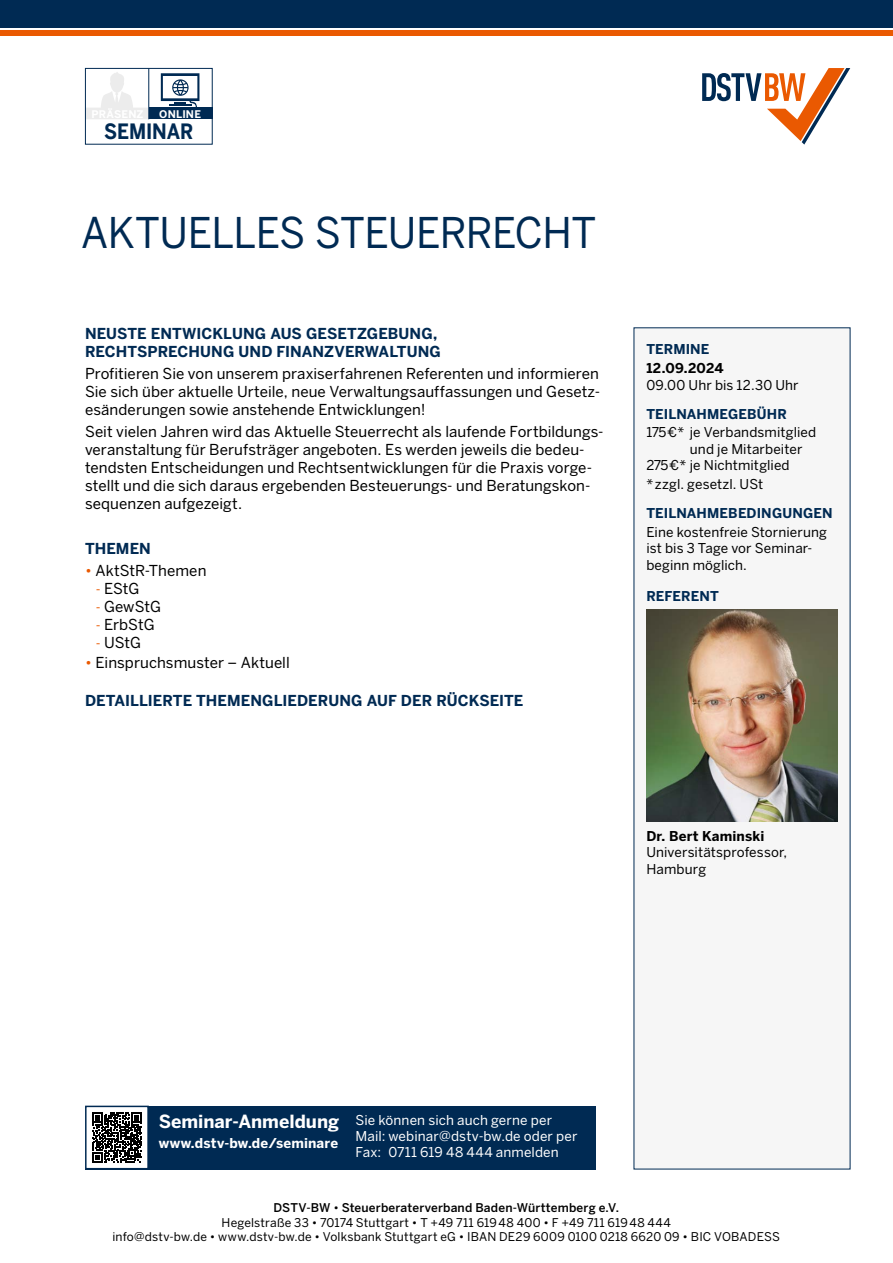
<style>
.page{position:relative;width:893px;height:1263px;background:#fff}
.page>*{position:absolute;margin:0;border:0;box-sizing:border-box;transform-origin:0 0}
.t1{font:42px "Benton Sans";letter-spacing:-.015em;color:#002a53;scale:.95 1}
.t2{font:700 21px "Benton Sans";letter-spacing:-.005em;color:#002a53;scale:.9 1}
.t3{font:700 18px "Benton Sans";color:#fff}
.t4{font:15px/18px "Benton Sans";letter-spacing:.005em;color:#000;text-align:justify}
.t5{font:700 15px/18px "Benton Sans";letter-spacing:.005em;color:#002a53}
.t6{font:13.5px/16.5px "Benton Sans";letter-spacing:.005em;color:#000}
.t7{font:13.5px/16.2px "Benton Sans";letter-spacing:.01em;color:#fff}
.t8{font:700 13.5px "Benton Sans";letter-spacing:.01em;color:#002a53}
.t9{font:700 13.5px "Benton Sans";letter-spacing:.01em;color:#000}
.t10{font:700 13.5px "Benton Sans";letter-spacing:.01em;color:#fff}
.t11{font:12px/14.4px "Benton Sans";letter-spacing:.015em;color:#000;text-align:center}
.t12{font:700 10.5px "Benton Sans";letter-spacing:.02em;color:#fff}
.s1{color:#ea5901}
.s2{font-size:13.5px;color:#ea5901}
.s3{font-weight:500}
</style>
<div class="page">
<div style="left:0;top:0;width:893px;height:28px;background:#002a53"></div>
<div style="left:0;top:31px;width:893px;height:5px;background:#ea5901"></div>
<svg style="left:702px;top:68px;width:148px;height:77px"></svg>
<svg style="left:87px;top:72px;width:61px;height:47px"></svg>
<div style="left:149px;top:108px;width:64px;height:11px;background:#002a53"></div>
<hr style="left:148px;top:68px;width:1px;height:51px;background:#002a53">
<svg style="left:161px;top:73px;width:38px;height:34px"></svg>
<div style="left:85px;top:68px;width:128px;height:77px;border:1px solid #002a53"></div>
<div style="left:634px;top:327px;width:216px;height:842px;background:#f6f6f6"></div>
<img style="left:646px;top:609px;width:192px;height:213px">
<div style="left:85px;top:1106px;width:510px;height:63px;background:#002a53"></div>
<div style="left:86px;top:1106px;width:62px;height:63px;background:#fff"></div>
<svg style="left:92px;top:1112px;width:50px;height:50px"></svg>
<div style="left:85px;top:1106px;width:64px;height:63px;border:2px solid #002a53"></div>
<p class="t12" style="left:159px;top:108px;width:43px">ONLINE</p>
<h2 class="t2" style="left:104px;top:119px;width:101px">SEMINAR</h2>
<h1 class="t1" style="left:81px;top:207px;width:544px">AKTUELLES STEUERRECHT</h1>
<p class="t5" style="left:85px;top:324px;width:357px">NEUSTE ENTWICKLUNG AUS GESETZGEBUNG,<br>RECHTSPRECHUNG UND FINANZVERWALTUNG</p>
<p class="t4" style="left:85px;top:364px;width:515px">Profitieren Sie von unserem praxiserfahrenen Referenten und informieren Sie sich über aktuelle Urteile, neue Verwaltungsauffassungen und Gesetz&shy;esänderungen sowie anstehende Entwicklungen!</p>
<p class="t4" style="left:85px;top:422px;width:518px;text-align:left">Seit vielen Jahren wird das Aktuelle Steuerrecht als laufende Fortbildungs&shy;veranstaltung für Berufsträger angeboten. Es werden jeweils die bedeu&shy;tendsten Entscheidungen und Rechtsentwicklungen für die Praxis vorge&shy;stellt und die sich daraus ergebenden Besteuerungs- und Beratungskon&shy;sequenzen aufgezeigt.</p>
<p class="t5" style="left:85px;top:539px;width:67px">THEMEN</p>
<p class="t4" style="left:85px;top:561px;width:123px"><span class="s1">•</span> AktStR-Themen</p>
<p class="t4" style="left:96px;top:579px;width:45px"><span class="s2">-</span> EStG</p>
<p class="t4" style="left:96px;top:597px;width:67px"><span class="s2">-</span> GewStG</p>
<p class="t4" style="left:96px;top:615px;width:61px"><span class="s2">-</span> ErbStG</p>
<p class="t4" style="left:96px;top:633px;width:47px"><span class="s2">-</span> UStG</p>
<p class="t4" style="left:85px;top:653px;width:206px"><span class="s1">•</span> Einspruchsmuster – Aktuell</p>
<p class="t5" style="left:85px;top:691px;width:440px">DETAILLIERTE THEMENGLIEDERUNG AUF DER RÜCKSEITE</p>
<p class="t8" style="left:646px;top:341px;width:65px">TERMINE</p>
<p class="t9" style="left:646px;top:360px;width:79px">12.09.2024</p>
<p class="t6" style="left:646px;top:376px;width:154px">09.00 Uhr bis 12.30 Uhr</p>
<p class="t8" style="left:646px;top:406px;width:142px">TEILNAHMEGEBÜHR</p>
<p class="t6" style="left:646px;top:424px;width:171px">175€* je Verbandsmitglied</p>
<p class="t6" style="left:690px;top:441px;width:114px">und je Mitarbeiter</p>
<p class="t6" style="left:646px;top:457px;width:145px">275€* je Nichtmitglied</p>
<p class="t6" style="left:646px;top:476px;width:118px">*zzgl. gesetzl. USt</p>
<p class="t8" style="left:646px;top:505px;width:188px">TEILNAHMEBEDINGUNGEN</p>
<p class="t6" style="left:646px;top:524px;width:182px">Eine kostenfreie Stornierung ist bis 3 Tage vor Seminar&shy;beginn möglich.</p>
<p class="t8" style="left:646px;top:588px;width:74px">REFERENT</p>
<p class="t9" style="left:646px;top:828px;width:119px">Dr. Bert Kaminski</p>
<p class="t6" style="left:646px;top:844px;width:142px">Universitätsprofessor,<br>Hamburg</p>
<p class="t3" style="left:159px;top:1110px;width:182px">Seminar-Anmeldung</p>
<p class="t10" style="left:159px;top:1135px;width:181px">www.dstv-bw.de/seminare</p>
<p class="t7" style="left:355px;top:1111px;width:223px">Sie können sich auch gerne per<br>Mail: webinar@dstv-bw.de oder per<br>Fax: 0711 619 48 444 anmelden</p>
<p class="t11" style="left:112px;top:1200px;width:669px"><span class="s3">DSTV-BW</span> • <span class="s3">Steuerberaterverband Baden-Württemberg e.V.<br></span>Hegelstraße 33 • 70174 Stuttgart • T +49 711 61948 400 • F +49 711 61948 444<br>info@dstv-bw.de • www.dstv-bw.de • Volksbank Stuttgart eG • IBAN DE29 6009 0100 0218 6620 09 • BIC VOBADESS</p>
</div>
